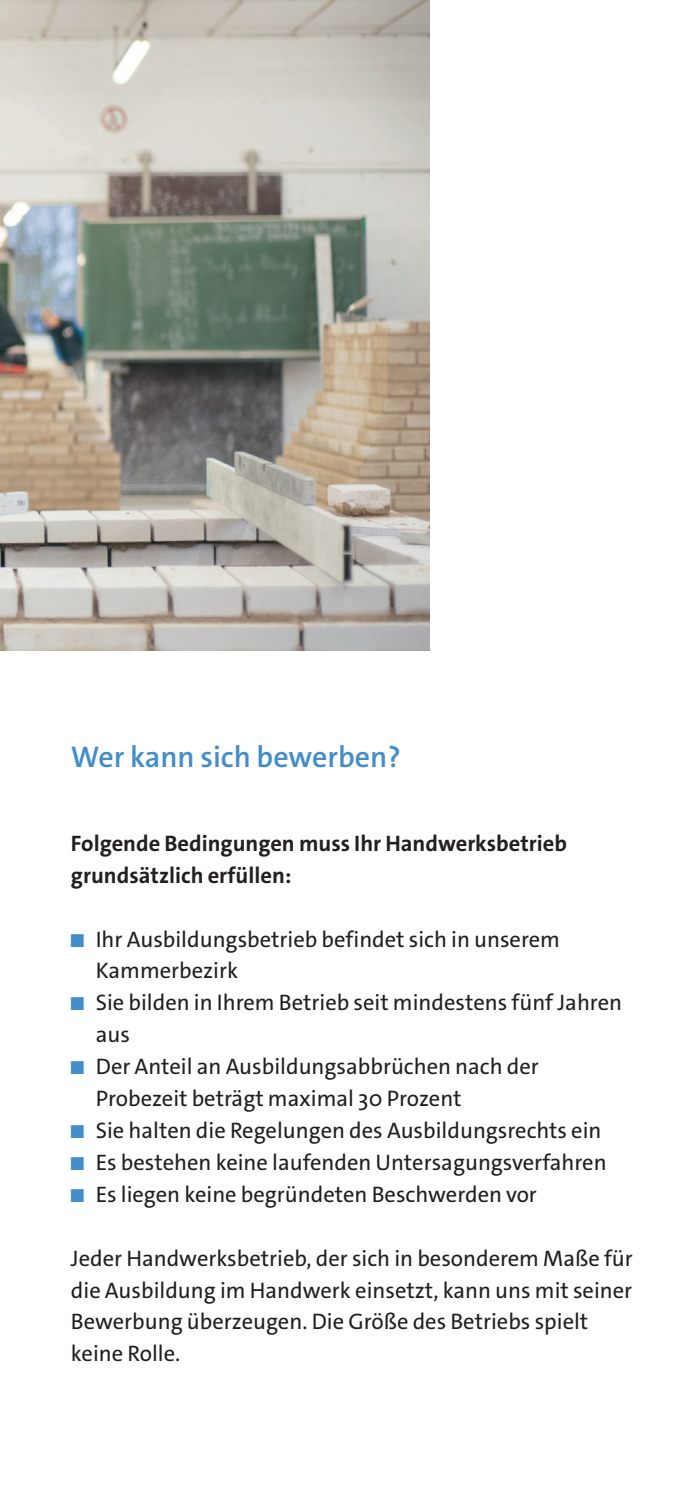
<style>
.page{position:relative;width:688px;height:1489px;background:#fff}
.page>*{position:absolute;margin:0;border:0;box-sizing:border-box;transform-origin:0 0}
.t1{font:600 30px "The Sans C4 s";color:#448dcb}
.t2{font:22.5px/32px "The Sans C4 s";color:#231f20}
.t3{font:700 22.5px/32px "The Sans C4 s";color:#231f20}
.s1{font-weight:700;font-size:19px;color:#448dcb}
</style>
<div class="page">
<img style="left:0;top:0;width:429px;height:650px">
<h1 class="t1" style="left:71px;top:737px;width:331px">Wer kann sich bewerben?</h1>
<p class="t3" style="left:71px;top:827px;width:497px">Folgende Bedingungen muss Ihr Handwerksbetrieb grundsätzlich erfüllen:</p>
<p class="t2" style="left:96px;top:923px;width:465px;text-indent:-25px"><span class="s1">■</span> Ihr Ausbildungsbetrieb befindet sich in unserem<br>Kammerbezirk</p>
<p class="t2" style="left:96px;top:986px;width:527px;text-indent:-25px"><span class="s1">■</span> Sie bilden in Ihrem Betrieb seit mindestens fünf Jahren aus</p>
<p class="t2" style="left:96px;top:1050px;width:444px;text-indent:-25px"><span class="s1">■</span> Der Anteil an Ausbildungsabbrüchen nach der<br>Probezeit beträgt maximal 30 Prozent</p>
<p class="t2" style="left:71px;top:1114px;width:532px"><span class="s1">■</span> Sie halten die Regelungen des Ausbildungsrechts ein</p>
<p class="t2" style="left:71px;top:1146px;width:537px"><span class="s1">■</span> Es bestehen keine laufenden Untersagungsverfahren</p>
<p class="t2" style="left:71px;top:1178px;width:467px"><span class="s1">■</span> Es liegen keine begründeten Beschwerden vor</p>
<p class="t2" style="left:71px;top:1242px;width:563px">Jeder Handwerksbetrieb, der sich in besonderem Maße für die Ausbildung im Handwerk einsetzt, kann uns mit seiner Bewerbung überzeugen. Die Größe des Betriebs spielt keine Rolle.</p>
</div>
